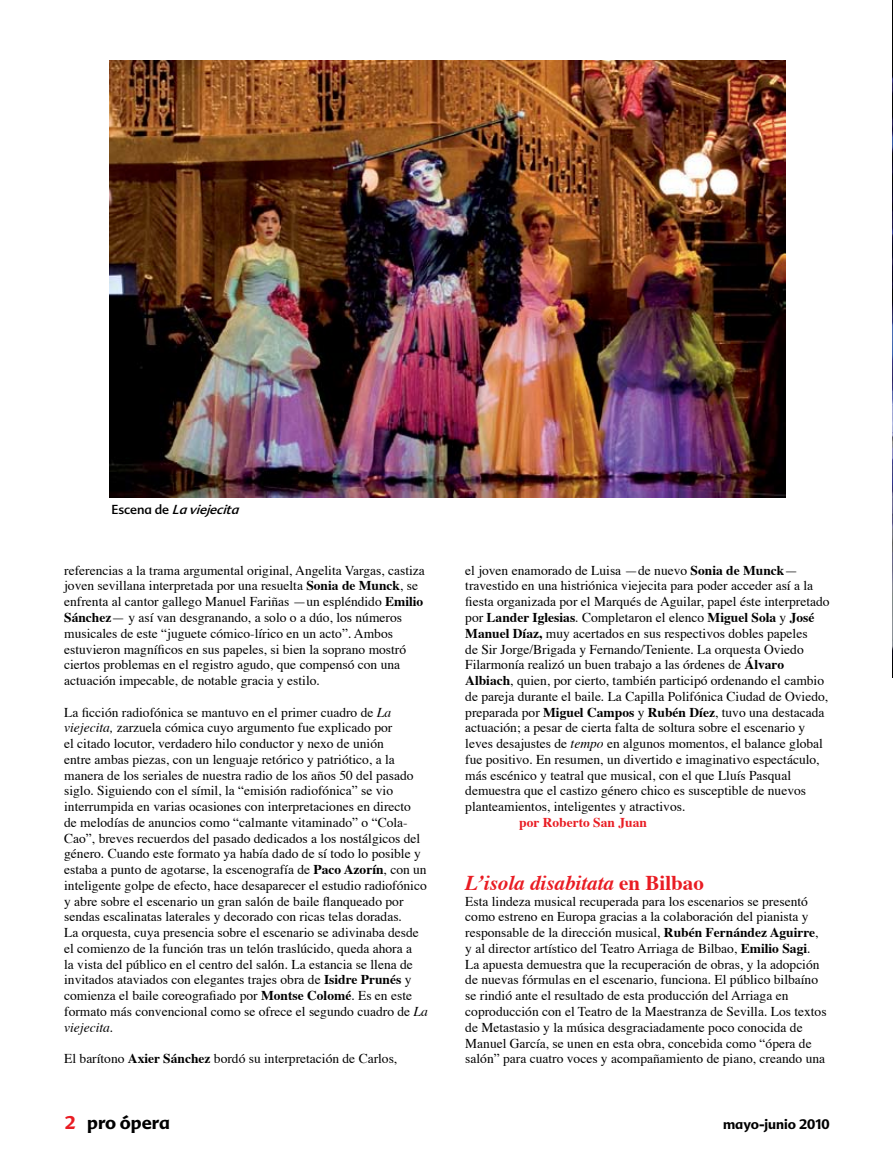
<style>
.page{position:relative;width:893px;height:1170px;background:#fff}
.page>*{position:absolute;margin:0;border:0;box-sizing:border-box;transform-origin:0 0}
.t1{font:italic 700 21px "Times";color:#e91c23}
.t2{font:700 18px "Advert";color:#000}
.t3{font:13.5px/15.8px "Times";color:#000}
.t4{font:700 13.5px "Times";color:#e91c23}
.t5{font:700 13.5px "Advert";color:#000}
.t6{font:italic 12.75px "Advert";color:#000}
.s1{font-style:normal}
.s2{font-weight:700}
.s3{font-style:italic}
</style>
<div class="page">
<img style="left:110px;top:60px;width:675px;height:437px">
<img style="left:892px;top:0;width:1px;height:677px">
<p class="t6" style="left:111px;top:501px;width:133px"><span class="s1">E s c e n a d e</span> Laviejecita</p>
<p class="t3" style="left:64px;top:561px;width:362px">referencias a la trama argumental original, Angelita Vargas, castiza joven sevillana interpretada por una resuelta <span class="s2">Sonia de Munck</span>, se enfrenta al cantor gallego Manuel Fariñas —un espléndido <span class="s2">Emilio Sánchez</span>— y así van desgranando, a solo o a dúo, los números musicales de este “juguete cómico-lírico en un acto”. Ambos estuvieron magníficos en sus papeles, si bien la soprano mostró ciertos problemas en el registro agudo, que compensó con una actuación impecable, de notable gracia y estilo.</p>
<p class="t3" style="left:64px;top:703px;width:365px">La ficción radiofónica se mantuvo en el primer cuadro de <span class="s3">La viejecita,</span> zarzuela cómica cuyo argumento fue explicado por<br>el citado locutor, verdadero hilo conductor y nexo de unión<br>entre ambas piezas, con un lenguaje retórico y patriótico, a la manera de los seriales de nuestra radio de los años 50 del pasado siglo. Siguiendo con el símil, la “emisión radiofónica” se vio interrumpida en varias ocasiones con interpretaciones en directo<br>de melodías de anuncios como “calmante vitaminado” o “Cola-Cao”, breves recuerdos del pasado dedicados a los nostálgicos del género. Cuando este formato ya había dado de sí todo lo posible y estaba a punto de agotarse, la escenografía de <span class="s2">Paco Azorín</span>, con un inteligente golpe de efecto, hace desaparecer el estudio radiofónico y abre sobre el escenario un gran salón de baile flanqueado por sendas escalinatas laterales y decorado con ricas telas doradas.<br>La orquesta, cuya presencia sobre el escenario se adivinaba desde el comienzo de la función tras un telón traslúcido, queda ahora a<br>la vista del público en el centro del salón. La estancia se llena de invitados ataviados con elegantes trajes obra de <span class="s2">Isidre Prunés</span> y comienza el baile coreografiado por <span class="s2">Montse Colomé</span>. Es en este formato más convencional como se ofrece el segundo cuadro de <span class="s3">La viejecita</span>.</p>
<p class="t3" style="left:64px;top:1049px;width:335px">El barítono <span class="s2">Axier Sánchez</span> bordó su interpretación de Carlos,</p>
<p class="t3" style="left:465px;top:561px;width:366px">el joven enamorado de Luisa —de nuevo <span class="s2">Sonia de Munck</span>— travestido en una histriónica viejecita para poder acceder así a la fiesta organizada por el Marqués de Aguilar, papel éste interpretado por <span class="s2">Lander Iglesias</span>. Completaron el elenco <span class="s2">Miguel Sola</span> y <span class="s2">José Manuel Díaz,</span> muy acertados en sus respectivos dobles papeles<br>de Sir Jorge/Brigada y Fernando/Teniente. La orquesta Oviedo Filarmonía realizó un buen trabajo a las órdenes de <span class="s2">Álvaro Albiach</span>, quien, por cierto, también participó ordenando el cambio de pareja durante el baile. La Capilla Polifónica Ciudad de Oviedo, preparada por <span class="s2">Miguel Campos</span> y <span class="s2">Rubén Díez</span>, tuvo una destacada actuación; a pesar de cierta falta de soltura sobre el escenario y leves desajustes de <span class="s3">tempo</span> en algunos momentos, el balance global fue positivo. En resumen, un divertido e imaginativo espectáculo, más escénico y teatral que musical, con el que Lluís Pasqual demuestra que el castizo género chico es susceptible de nuevos planteamientos, inteligentes y atractivos.</p>
<p class="t4" style="left:519px;top:809px;width:129px">por Roberto San Juan</p>
<h1 class="t1" style="left:465px;top:863px;width:240px">L’isola disabitata <span class="s1">en Bilbao</span></h1>
<p class="t3" style="left:465px;top:892px;width:363px">Esta lindeza musical recuperada para los escenarios se presentó como estreno en Europa gracias a la colaboración del pianista y responsable de la dirección musical, <span class="s2">Rubén Fernández Aguirre</span>, y al director artístico del Teatro Arriaga de Bilbao, <span class="s2">Emilio Sagi</span>.<br>La apuesta demuestra que la recuperación de obras, y la adopción de nuevas fórmulas en el escenario, funciona. El público bilbaíno se rindió ante el resultado de esta producción del Arriaga en coproducción con el Teatro de la Maestranza de Sevilla. Los textos de Metastasio y la música desgraciadamente poco conocida de Manuel García, se unen en esta obra, concebida como “ópera de salón” para cuatro voces y acompañamiento de piano, creando una</p>
<h2 class="t2" style="left:87px;top:1111px;width:84px">pro ópera</h2>
<p class="t5" style="left:723px;top:1115px;width:108px">mayo-junio 2010</p>
</div>
